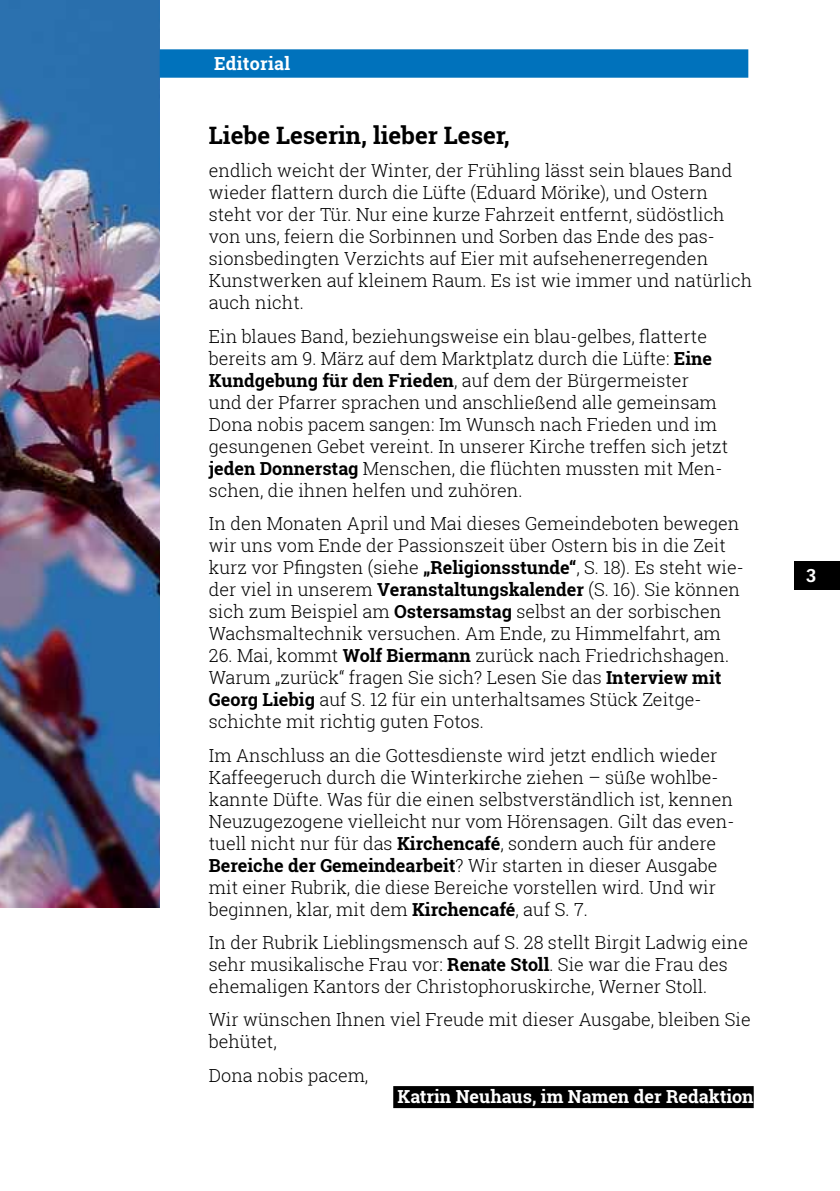
<style>
.page{position:relative;width:840px;height:1191px;background:#fff}
.page>*{position:absolute;margin:0;border:0;box-sizing:border-box;transform-origin:0 0}
.t1{font:700 24px "Roboto Slab";color:#000}
.t2{font:300 18px/22px "Roboto Slab";color:#000}
.t3{font:700 18px "Roboto Slab";color:#fff}
.t4{font:700 18px "Roboto Slab";letter-spacing:.02em;color:#fff}
.t5{font:700 18px "Vectora LT Std";color:#fff}
.s1{font-weight:700}
</style>
<div class="page">
<img style="left:0;top:0;width:160px;height:907px">
<div style="left:160px;top:49px;width:587px;height:29px;background:#0072bc"></div>
<div style="left:393px;top:1086px;width:360px;height:22px;background:#000"></div>
<div style="left:794px;top:561px;width:45px;height:28px;background:#000"></div>
<p class="t4" style="left:214px;top:51px;width:78px">Editorial</p>
<h1 class="t1" style="left:209px;top:119px;width:302px">Liebe Leserin, lieber Leser,</h1>
<p class="t2" style="left:209px;top:159px;width:544px">endlich weicht der Winter, der Frühling lässt sein blaues Band wieder flattern durch die Lüfte (Eduard Mörike), und Ostern steht vor der Tür. Nur eine kurze Fahrzeit entfernt, südöstlich von uns, feiern die Sorbinnen und Sorben das Ende des pas&shy;sionsbedingten Verzichts auf Eier mit aufsehenerregenden Kunstwerken auf kleinem Raum. Es ist wie immer und natürlich auch nicht.</p>
<p class="t2" style="left:209px;top:325px;width:520px">Ein blaues Band, beziehungsweise ein blau-gelbes, flatterte bereits am 9. März auf dem Marktplatz durch die Lüfte: <span class="s1">Eine Kundgebung für den Frieden</span>, auf dem der Bürgermeister<br>und der Pfarrer sprachen und anschließend alle gemeinsam Dona nobis pacem sangen: Im Wunsch nach Frieden und im gesungenen Gebet vereint. In unserer Kirche treffen sich jetzt <span class="s1">jeden Donnerstag</span> Menschen, die flüchten mussten mit Men&shy;schen, die ihnen helfen und zuhören.</p>
<p class="t2" style="left:209px;top:512px;width:536px">In den Monaten April und Mai dieses Gemeindeboten bewegen wir uns vom Ende der Passionszeit über Ostern bis in die Zeit kurz vor Pfingsten (siehe <span class="s1">„Religionsstunde“</span>, S. 18). Es steht wie&shy;der viel in unserem <span class="s1">Veranstaltungskalender</span> (S. 16). Sie können sich zum Beispiel am <span class="s1">Ostersamstag</span> selbst an der sorbischen Wachsmaltechnik versuchen. Am Ende, zu Himmelfahrt, am</p>
<p class="t2" style="left:209px;top:644px;width:521px">26. Mai, kommt <span class="s1">Wolf Biermann</span> zurück nach Friedrichshagen.<br>Warum „zurück“ fragen Sie sich? Lesen Sie das <span class="s1">Interview mit Georg Liebig</span> auf S. 12 für ein unterhaltsames Stück Zeitge&shy;schichte mit richtig guten Fotos.</p>
<p class="t2" style="left:209px;top:743px;width:526px">Im Anschluss an die Gottesdienste wird jetzt endlich wieder Kaffeegeruch durch die Winterkirche ziehen – süße wohlbe&shy;kannte Düfte. Was für die einen selbstverständlich ist, kennen Neuzugezogene vielleicht nur vom Hörensagen. Gilt das even&shy;tuell nicht nur für das <span class="s1">Kirchencafé</span>, sondern auch für andere <span class="s1">Bereiche der Gemeindearbeit</span>? Wir starten in dieser Ausgabe mit einer Rubrik, die diese Bereiche vorstellen wird. Und wir beginnen, klar, mit dem <span class="s1">Kirchencafé</span>, auf S. 7.</p>
<p class="t2" style="left:209px;top:931px;width:540px">In der Rubrik Lieblingsmensch auf S. 28 stellt Birgit Ladwig eine sehr musikalische Frau vor: <span class="s1">Renate Stoll</span>. Sie war die Frau des ehemaligen Kantors der Christophoruskirche, Werner Stoll.</p>
<p class="t2" style="left:209px;top:1008px;width:543px">Wir wünschen Ihnen viel Freude mit dieser Ausgabe, bleiben Sie behütet,</p>
<p class="t2" style="left:209px;top:1063px;width:161px">Dona nobis pacem,</p>
<p class="t3" style="left:397px;top:1084px;width:357px">Katrin Neuhaus, im Namen der Redaktion</p>
<p class="t5" style="left:805px;top:565px;width:12px">3</p>
</div>
